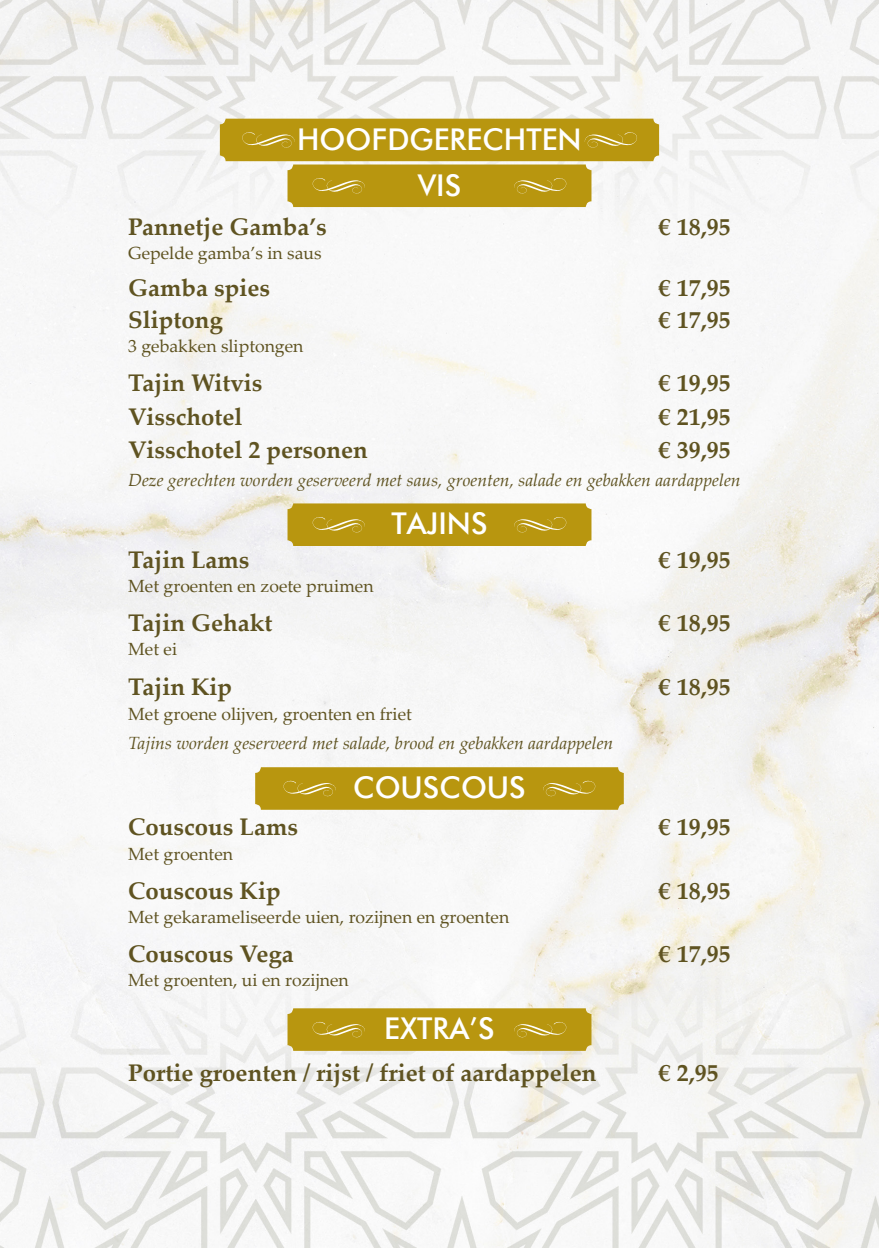
<style>
.page{position:relative;width:879px;height:1248px;background:#fff}
.page>*{position:absolute;margin:0;border:0;box-sizing:border-box;transform-origin:0 0}
.t1{font:500 30px "Futura BT";color:#fff}
.t2{font:700 24px "Palatino Linotype";color:#5f5321}
.t3{font:17.6px "Palatino Linotype";color:#5f5321}
.t4{font:italic 17.6px "Palatino Linotype";color:#5f5321}
</style>
<div class="page">
<img style="left:0;top:0;width:879px;height:1247px">
<div style="left:220px;top:119px;width:439px;height:42px;background:#b8960f;border-radius:6px"></div>
<svg style="left:242px;top:132px;width:53px;height:16px"></svg>
<svg style="left:584px;top:132px;width:53px;height:16px"></svg>
<div style="left:287px;top:164px;width:304px;height:43px;background:#b8960f;border-radius:6px"></div>
<svg style="left:312px;top:178px;width:53px;height:16px"></svg>
<svg style="left:514px;top:178px;width:53px;height:16px"></svg>
<div style="left:287px;top:503px;width:304px;height:43px;background:#b8960f;border-radius:6px"></div>
<svg style="left:312px;top:517px;width:53px;height:16px"></svg>
<svg style="left:514px;top:517px;width:53px;height:16px"></svg>
<div style="left:255px;top:767px;width:369px;height:42px;background:#b8960f;border-radius:6px"></div>
<svg style="left:283px;top:780px;width:53px;height:17px"></svg>
<svg style="left:543px;top:780px;width:53px;height:17px"></svg>
<div style="left:287px;top:1008px;width:304px;height:42px;background:#b8960f;border-radius:6px"></div>
<svg style="left:312px;top:1021px;width:53px;height:17px"></svg>
<svg style="left:514px;top:1021px;width:53px;height:17px"></svg>
<p class="t1" style="left:297px;top:121px;width:286px">HOOFDGERECHTEN</p>
<p class="t2" style="left:128px;top:209px;width:200px">Pannetje Gamba’s</p>
<p class="t3" style="left:128px;top:240px;width:195px">Gepelde gamba’s in saus</p>
<p class="t2" style="left:128px;top:270px;width:143px">Gamba spies</p>
<p class="t2" style="left:128px;top:303px;width:96px">Sliptong</p>
<p class="t3" style="left:128px;top:334px;width:177px">3 gebakken sliptongen</p>
<p class="t2" style="left:128px;top:365px;width:136px">Tajin Witvis</p>
<p class="t2" style="left:128px;top:399px;width:116px">Visschotel</p>
<p class="t2" style="left:128px;top:433px;width:241px">Visschotel 2 personen</p>
<p class="t1" style="left:418px;top:167px;width:45px">VIS</p>
<p class="t2" style="left:659px;top:209px;width:73px">€ 18,95</p>
<p class="t2" style="left:659px;top:270px;width:73px">€ 17,95</p>
<p class="t2" style="left:659px;top:303px;width:73px">€ 17,95</p>
<p class="t2" style="left:659px;top:365px;width:73px">€ 19,95</p>
<p class="t2" style="left:659px;top:399px;width:73px">€ 21,95</p>
<p class="t2" style="left:659px;top:433px;width:73px">€ 39,95</p>
<p class="t4" style="left:128px;top:467px;width:614px">Deze gerechten worden geserveerd met saus, groenten, salade en gebakken aardappelen</p>
<p class="t2" style="left:128px;top:542px;width:123px">Tajin Lams</p>
<p class="t3" style="left:128px;top:573px;width:247px">Met groenten en zoete pruimen</p>
<p class="t2" style="left:128px;top:605px;width:146px">Tajin Gehakt</p>
<p class="t3" style="left:128px;top:636px;width:50px">Met ei</p>
<p class="t2" style="left:128px;top:670px;width:105px">Tajin Kip</p>
<p class="t1" style="left:391px;top:505px;width:98px">TAJINS</p>
<p class="t3" style="left:128px;top:701px;width:285px">Met groene olijven, groenten en friet</p>
<p class="t4" style="left:128px;top:730px;width:486px">Tajins worden geserveerd met salade, brood en gebakken aardappelen</p>
<p class="t2" style="left:128px;top:810px;width:171px">Couscous Lams</p>
<p class="t3" style="left:128px;top:841px;width:106px">Met groenten</p>
<p class="t2" style="left:128px;top:873px;width:154px">Couscous Kip</p>
<p class="t1" style="left:353px;top:769px;width:174px">COUSCOUS</p>
<p class="t3" style="left:128px;top:904px;width:382px">Met gekarameliseerde uien, rozijnen en groenten</p>
<p class="t2" style="left:128px;top:936px;width:167px">Couscous Vega</p>
<p class="t3" style="left:128px;top:967px;width:222px">Met groenten, ui en rozijnen</p>
<p class="t1" style="left:384px;top:1010px;width:112px">EXTRA’S</p>
<p class="t2" style="left:128px;top:1055px;width:470px">Portie groenten / rijst / friet of aardappelen</p>
<p class="t2" style="left:659px;top:542px;width:73px">€ 19,95</p>
<p class="t2" style="left:659px;top:605px;width:73px">€ 18,95</p>
<p class="t2" style="left:659px;top:670px;width:73px">€ 18,95</p>
<p class="t2" style="left:659px;top:810px;width:73px">€ 19,95</p>
<p class="t2" style="left:659px;top:873px;width:73px">€ 18,95</p>
<p class="t2" style="left:659px;top:936px;width:73px">€ 17,95</p>
<p class="t2" style="left:659px;top:1055px;width:61px">€ 2,95</p>
</div>
